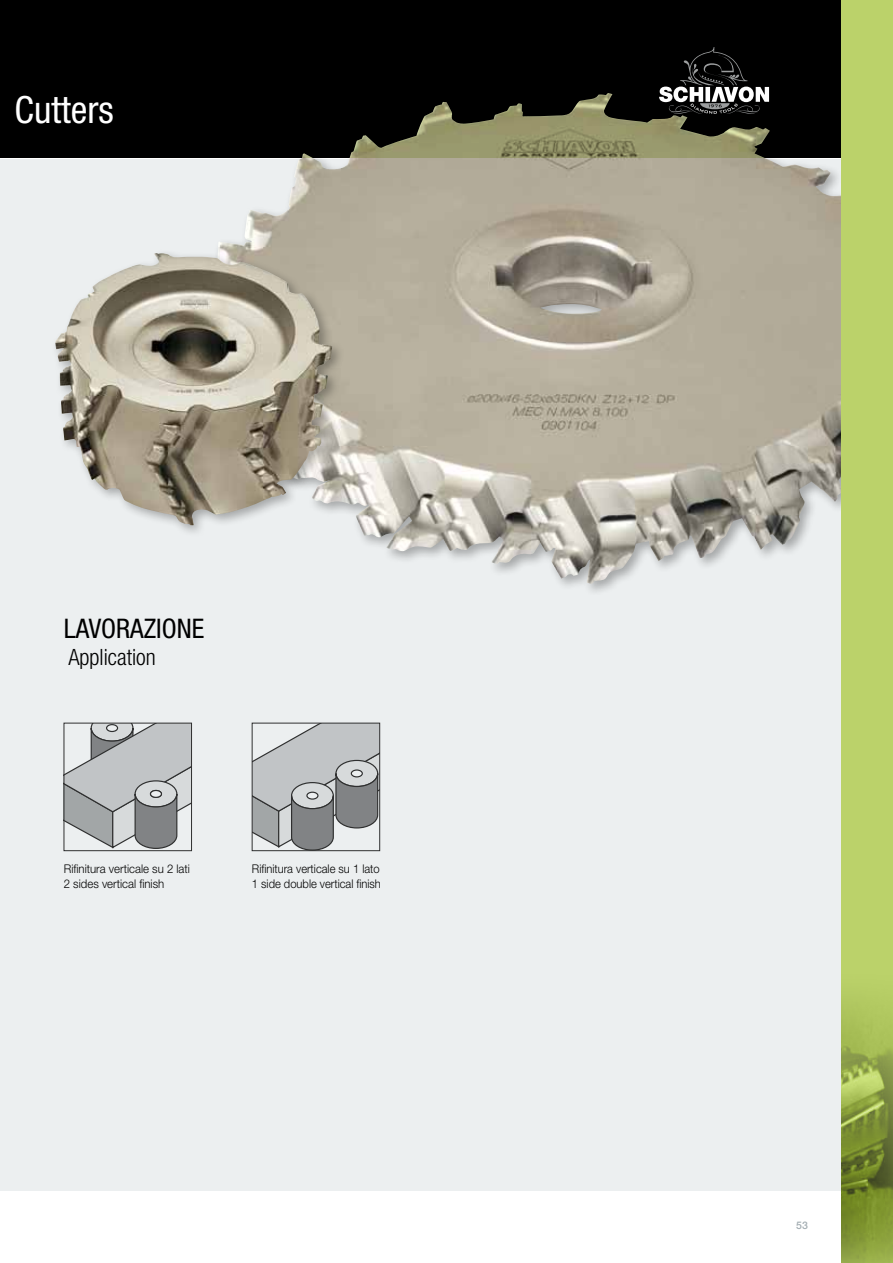
<style>
.page{position:relative;width:893px;height:1263px;background:#fff}
.page>*{position:absolute;margin:0;border:0;box-sizing:border-box;transform-origin:0 0}
.t1{font:condensed 37.5px "Helvetica Neue";color:#fff}
.t2{font:condensed 27px "Helvetica Neue";color:#000}
.t3{font:300 condensed 22.5px "Helvetica Neue";color:#000}
.t4{font:300 12px/15px "Helvetica Neue";color:#000;scale:.93 1}
.t5{font:300 12px/15px "Helvetica Neue";color:#000;scale:.95 1}
.t6{font:500 10.5px "Helvetica Neue";color:#a3adb2}
</style>
<div class="page">
<div style="left:0;top:159px;width:845px;height:1032px;background:#eceff0"></div>
<div style="left:203px;top:88px;width:642px;height:508px;background:#000;opacity:.3"></div>
<img style="left:208px;top:158px;width:398px;height:298px">
<svg style="left:0;top:0;width:842px;height:158px;background:#12120c"></svg>
<svg style="left:66px;top:725px;width:124px;height:124px"></svg>
<svg style="left:254px;top:725px;width:124px;height:124px"></svg>
<div style="left:50px;top:248px;width:294px;height:289px;background:#000;opacity:.3"></div>
<img style="left:55px;top:253px;width:227px;height:272px">
<div style="left:842px;top:0;width:51px;height:1263px;background:#bbd26a"></div>
<img style="left:842px;top:1002px;width:51px;height:261px">
<svg style="left:659px;top:47px;width:110px;height:67px;background:#303131"></svg>
<h1 class="t1" style="left:15px;top:88px;width:101px">Cutters</h1>
<h2 class="t2" style="left:64px;top:613px;width:142px">LAVORAZIONE</h2>
<h3 class="t3" style="left:68px;top:644px;width:89px">Application</h3>
<p class="t5" style="left:64px;top:861px;width:134px">Rifinitura verticale su 2 lati<br>2 sides vertical finish</p>
<p class="t4" style="left:252px;top:861px;width:140px">Rifinitura verticale su 1 lato<br>1 side double vertical finish</p>
<p class="t6" style="left:796px;top:1218px;width:13px">53</p>
</div>
